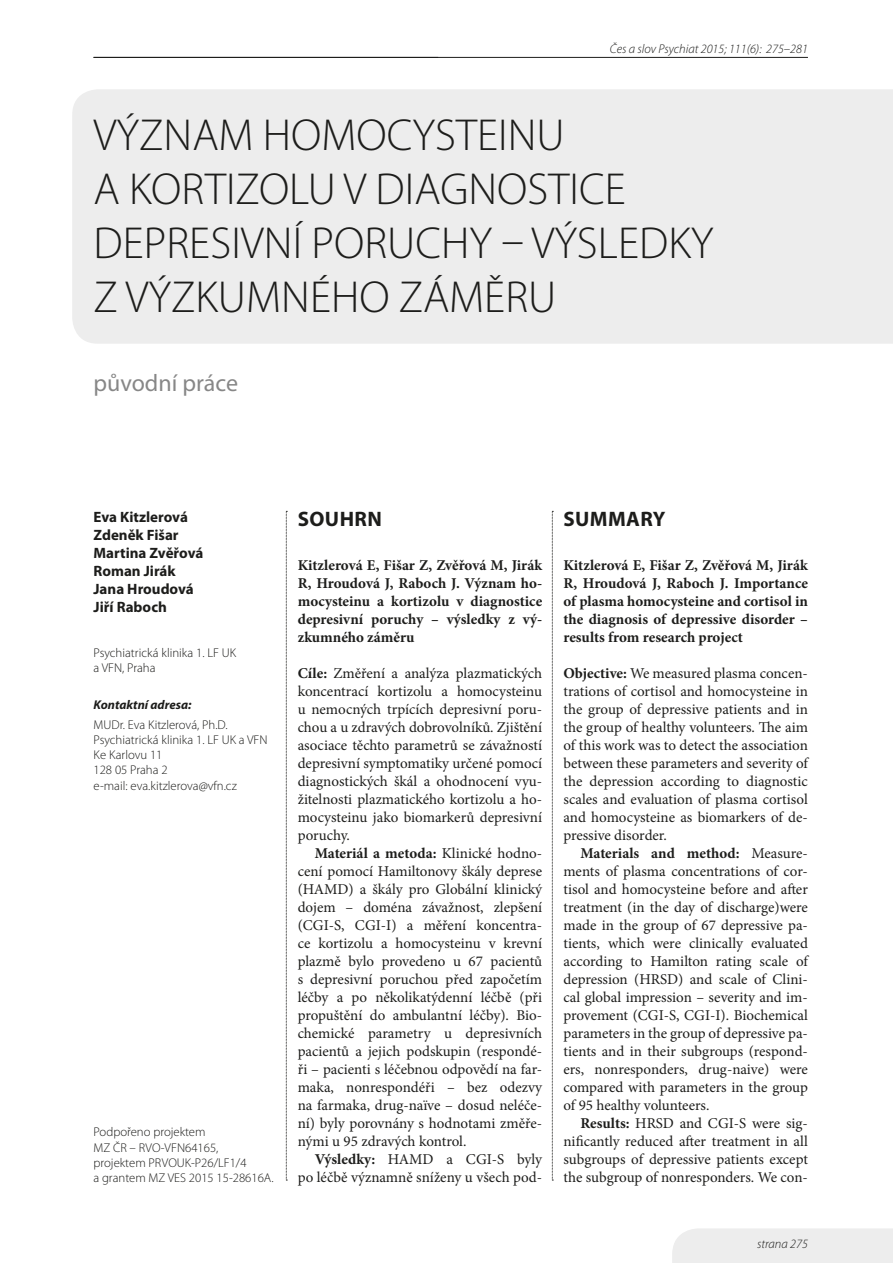
<style>
.page{position:relative;width:893px;height:1263px;background:#fff}
.page>*{position:absolute;margin:0;border:0;box-sizing:border-box;transform-origin:0 0}
.t1{font:300 45px/54px "Myriad Pro";color:#1d1d1b}
.t2{font:24px "Myriad Pro";color:#878787}
.t3{font:700 21px "Myriad Pro";letter-spacing:.02em;color:#1d1d1b}
.t4{font:15px/18px "Minion Pro";letter-spacing:-.005em;color:#1d1d1b;text-align:justify}
.t5{font:700 15px/18px "Minion Pro";color:#1d1d1b;text-align:justify}
.t6{font:700 15px/18px "Myriad Pro";color:#1d1d1b}
.t7{font:300 12.75px/15.3px "Myriad Pro";color:#1d1d1b}
.t8{font:italic 300 12.75px "Myriad Pro";color:#1d1d1b}
.t9{font:italic 700 12.75px "Myriad Pro";color:#1d1d1b}
.s1{font-weight:700}
</style>
<div class="page">
<hr style="left:94px;top:57px;width:714px;height:1px;background:#1d1d1b">
<div style="left:672px;top:1228px;width:221px;height:35px;background:#ededed"></div>
<div style="left:72px;top:89px;width:821px;height:255px;background:#ededed"></div>
<svg style="left:286px;top:511px;width:1px;height:670px"></svg>
<svg style="left:552px;top:511px;width:1px;height:670px"></svg>
<p class="t8" style="left:610px;top:42px;width:199px">Čes a slov Psychiat 2015; 111(6): 275–281</p>
<h1 class="t1" style="left:94px;top:109px;width:529px">Význ am homocysteinu<br>a kortizolu vdiagnostice depresivn í poruchy – výsledk</h1>
<h1 class="t1" style="left:691px;top:217px;width:24px">y</h1>
<h1 class="t1" style="left:94px;top:271px;width:130px">z výzkumn</h1>
<h1 class="t1" style="left:310px;top:271px;width:240px">ého záměru</h1>
<h2 class="t2" style="left:94px;top:369px;width:146px">původní práce</h2>
<p class="t6" style="left:94px;top:507px;width:111px">Eva Kitzlerová<br>Zdeněk Fišar<br>Martina Zvěřová<br>Roman Jirák<br>Jana Hroudová<br>Jiří Raboch</p>
<p class="t7" style="left:94px;top:645px;width:144px">Psychiatrická klinika 1. LF UK a VFN, Praha</p>
<p class="t9" style="left:94px;top:696px;width:100px">Kontaktní adresa:</p>
<p class="t7" style="left:94px;top:717px;width:176px">MUDr. Eva Kitzlerová, Ph.D.<br>Psychiatrická klinika 1. LF UK a VFN<br>Ke Karlovu 11<br>128 05 Praha 2<br>e-mail: eva.kitzlerova@vfn.cz</p>
<p class="t7" style="left:94px;top:1124px;width:182px">Podpořeno projektem<br>MZ ČR – RVO-VFN64165, projektem PRVOUK-P26/LF1/4<br>a grantem MZ VES 2015 15-28616A.</p>
<h3 class="t3" style="left:298px;top:506px;width:86px">Souhrn</h3>
<p class="t5" style="left:298px;top:556px;width:246px">Kitzlerová E, Fišar Z, Zvěřová M, Jirák R, Hroudová J, Raboch J. Význam ho&shy;mocysteinu a kortizolu v diagnostice depresivní poruchy – výsledky z vý&shy;zkumného záměru</p>
<p class="t4" style="left:298px;top:664px;width:246px"><span class="s1">Cíle:</span> Změření a analýza plazmatických koncentrací kortizolu a homocysteinu u nemocných trpících depresivní poru&shy;chou a u zdravých dobrovolníků. Zjištění asociace těchto parametrů se závažností depresivní symptomatiky určené pomocí diagnostických škál a ohodnocení vyu&shy;žitelnosti plazmatického kortizolu a ho&shy;mocysteinu jako biomarkerů depresivní poruchy.</p>
<p class="t4" style="left:298px;top:844px;width:246px;text-indent:17px"><span class="s1">Materiál a metoda:</span> Klinické hodno&shy;cení pomocí Hamiltonovy škály deprese (HAMD) a škály pro Globální klinický dojem – doména závažnost, zlepšení (CGI-S, CGI-I) a měření koncentra&shy;ce kortizolu a homocysteinu v krevní plazmě bylo provedeno u 67 pacientů s depresivní poruchou před započetím léčby a po několikatýdenní léčbě (při propuštění do ambulantní léčby). Bio&shy;chemické parametry u depresivních pacientů a jejich podskupin (respondé&shy;ři – pacienti s léčebnou odpovědí na far&shy;maka, nonrespondéři – bez odezvy na farmaka, drug-naïve – dosud neléče&shy;ní) byly porovnány s hodnotami změře&shy;nými u 95 zdravých kontrol.</p>
<p class="t4" style="left:298px;top:1150px;width:246px;text-align:right"><span class="s1">Výsledky:</span> HAMD a CGI-S byly po léčbě významně sníženy u všech pod-</p>
<h3 class="t3" style="left:563px;top:506px;width:104px">Summary</h3>
<p class="t5" style="left:563px;top:556px;width:246px">Kitzlerová E, Fišar Z, Zvěřová M, Jirák R, Hroudová J, Raboch J. Importance of plasma homocysteine and cortisol in the diagnosis of depressive disorder – results from research project</p>
<p class="t4" style="left:563px;top:664px;width:246px"><span class="s1">Objective:</span> We measured plasma concen&shy;trations of cortisol and homocysteine in the group of depressive patients and in the group of healthy volunteers. The aim of this work was to detect the association between these parameters and severity of the depression according to diagnostic scales and evaluation of plasma cortisol and homocysteine as biomarkers of de&shy;pressive disorder.</p>
<p class="t4" style="left:563px;top:844px;width:246px;text-indent:17px"><span class="s1">Materials and method:</span> Measure&shy;ments of plasma concentrations of cor&shy;tisol and homocysteine before and after treatment (in the day of discharge)were made in the group of 67 depressive pa&shy;tients, which were clinically evaluated according to Hamilton rating scale of depression (HRSD) and scale of Clini&shy;cal global impression – severity and im&shy;provement (CGI-S, CGI-I). Biochemical parameters in the group of depressive pa&shy;tients and in their subgroups (respond&shy;ers, nonresponders, drug-naive) were compared with parameters in the group of 95 healthy volunteers.</p>
<p class="t4" style="left:563px;top:1114px;width:246px;text-indent:17px"><span class="s1">Results:</span> HRSD and CGI-S were sig&shy;nificantly reduced after treatment in all subgroups of depressive patients except the subgroup of nonresponders. We con-</p>
<p class="t8" style="left:757px;top:1237px;width:52px">strana 275</p>
</div>
